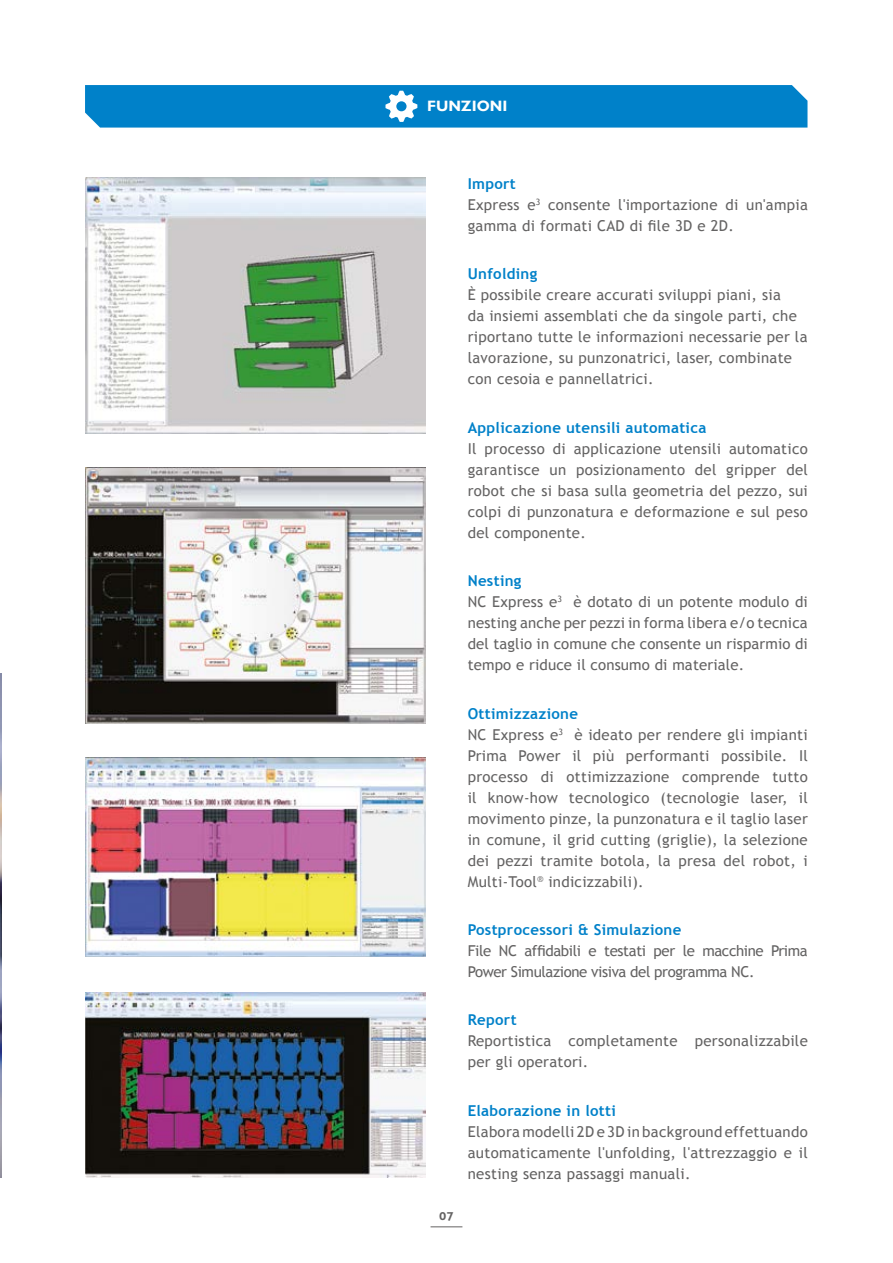
<style>
.page{position:relative;width:893px;height:1263px;background:#fff}
.page>*{position:absolute;margin:0;border:0;box-sizing:border-box;transform-origin:0 0}
.t1{font:15px/21px "Trebuchet MS";letter-spacing:.02em;color:#646363}
.t2{font:700 15px "Trebuchet MS";letter-spacing:.02em;color:#0081c9}
.t3{font:15px/21px "Trebuchet MS";letter-spacing:-.025em;color:#646363}
.t4{font:700 15px "Gill Sans";color:#fff}
.t5{font:700 12px "Aller";color:#646363}
.s1{font-weight:700;color:#0081c9}
</style>
<div class="page">
<hr style="left:431px;top:1226px;width:31px;height:1px;background:#646363">
<svg style="left:85px;top:85px;width:722px;height:43px;background:#0985ca"></svg>
<img style="left:85px;top:468px;width:340px;height:255px">
<img style="left:85px;top:758px;width:340px;height:199px">
<img style="left:85px;top:993px;width:340px;height:184px">
<img style="left:85px;top:178px;width:340px;height:255px">
<img style="left:0;top:674px;width:1px;height:504px">
<p class="t4" style="left:427px;top:97px;width:82px">FUNZIONI</p>
<p class="t5" style="left:439px;top:1208px;width:16px">07</p>
<p class="t1" style="left:468px;top:173px;width:342px"><span class="s1">Import<br></span>Express e<sup>3</sup> consente l'importazione di un'ampia gamma di formati CAD di file 3D e 2D.</p>
<p class="t2" style="left:468px;top:265px;width:71px">Unfolding</p>
<p class="t1" style="left:468px;top:285px;width:341px">È possibile creare accurati sviluppi piani, sia<br>da insiemi assemblati che da singole parti, che riportano tutte le informazioni necessarie per la lavorazione, su punzonatrici, laser, combinate con cesoia e pannellatrici.</p>
<p class="t2" style="left:468px;top:418px;width:240px">Applicazione utensili automatica</p>
<p class="t1" style="left:468px;top:438px;width:342px;text-align:justify">Il processo di applicazione utensili automatico garantisce un posizionamento del gripper del robot che si basa sulla geometria del pezzo, sui colpi di punzonatura e deformazione e sul peso del componente.</p>
<p class="t1" style="left:468px;top:570px;width:342px"><span class="s1">Nesting<br></span>NC Express e<sup>3</sup> è dotato di un potente modulo di nesting anche per pezzi in forma libera e/o tecnica del taglio in comune che consente un risparmio di tempo e riduce il consumo di materiale.</p>
<p class="t1" style="left:468px;top:703px;width:342px"><span class="s1">Ottimizzazione<br></span>NC Express e<sup>3</sup> è ideato per rendere gli impianti Prima Power il più performanti possibile. Il processo di ottimizzazione comprende tutto il know-how tecnologico (tecnologie laser, il movimento pinze, la punzonatura e il taglio laser in comune, il grid cutting (griglie), la selezione dei pezzi tramite botola, la presa del robot, i Multi-Tool<sup>®</sup> indicizzabili).</p>
<p class="t2" style="left:468px;top:920px;width:215px">Postprocessori &amp; Simulazione</p>
<p class="t3" style="left:468px;top:940px;width:342px">File NC affidabili e testati per le macchine Prima<br>Power Simulazione visiva del programma NC.</p>
<p class="t2" style="left:468px;top:1010px;width:50px">Report</p>
<p class="t1" style="left:468px;top:1031px;width:342px">Reportistica completamente personalizzabile per gli operatori.</p>
<p class="t2" style="left:468px;top:1101px;width:150px">Elaborazione in lotti</p>
<p class="t1" style="left:468px;top:1121px;width:342px;text-align:justify">Elabora modelli 2D e 3D in background effettuando automaticamente l'unfolding, l'attrezzaggio e il nesting senza passaggi manuali.</p>
</div>
